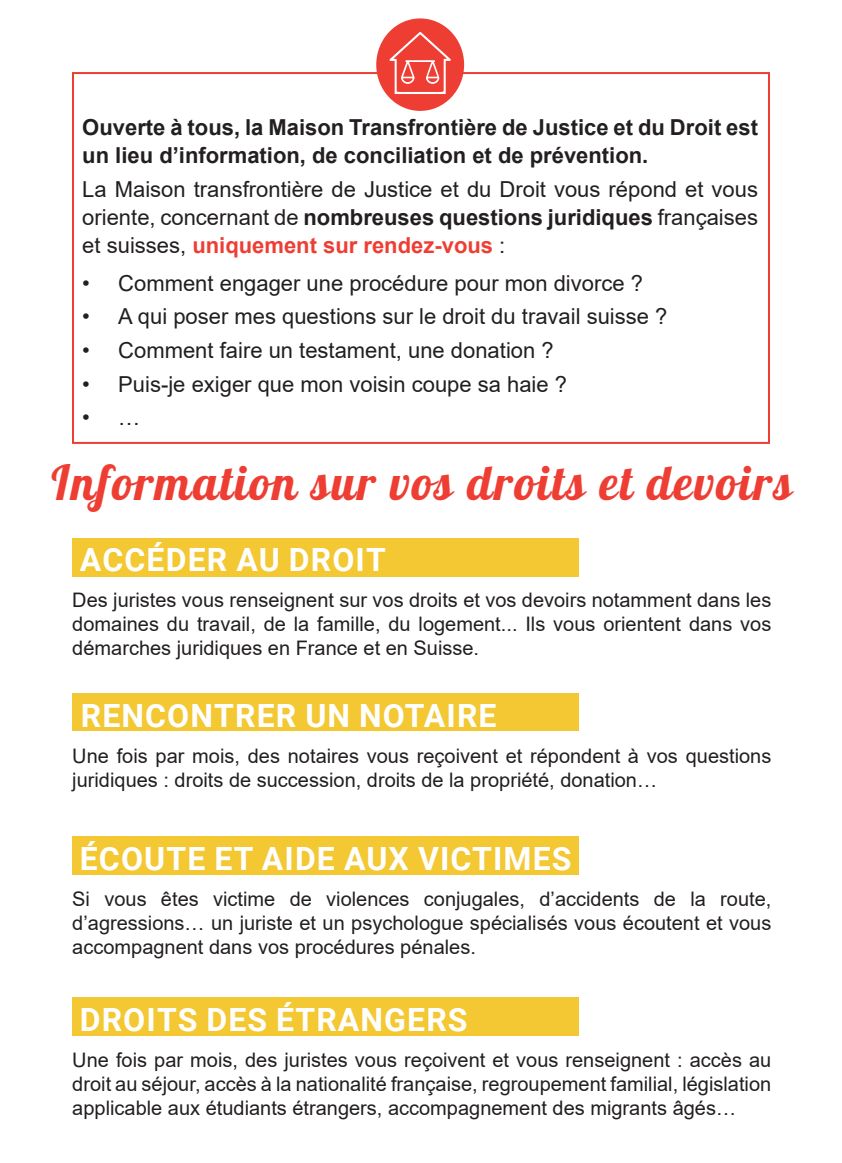
<style>
.page{position:relative;width:842px;height:1163px;background:#fff}
.page>*{position:absolute;margin:0;border:0;box-sizing:border-box;transform-origin:0 0}
.t1{font:48px "Lobster 1.4";letter-spacing:.04em;color:#ee3e34}
.t2{font:700 32px "Roboto";letter-spacing:.035em;color:#fff}
.corps_texte_justifié{font:22px/28px "Arial";color:#231f20;text-align:justify}
.corps_texte_justifié-2{font:700 22px/28px "Arial";color:#231f20}
.corps_texte_justifié-3{font:20px/24px "Arial";color:#231f20;text-align:justify}
.s1{font-weight:700}
.s2{font-weight:700;color:#ee3e34}
</style>
<div class="page">
<div style="left:72px;top:72px;width:698px;height:372px;border:2px solid #ee3e34"></div>
<div style="left:72px;top:537px;width:507px;height:39px;background:#f3c832"></div>
<div style="left:72px;top:693px;width:507px;height:37px;background:#f3c832"></div>
<div style="left:72px;top:836px;width:507px;height:38px;background:#f3c832"></div>
<div style="left:72px;top:997px;width:507px;height:39px;background:#f3c832"></div>
<div style="left:376px;top:18px;width:88px;height:93px;background:#ee3e34;border-radius:50%"></div>
<svg style="left:389px;top:32px;width:62px;height:62px"></svg>
<p class="corps_texte_justifié-2" style="left:82px;top:114px;width:677px">Ouverte à tous, la Maison Transfrontière de Justice et du Droit est un lieu d’information, de conciliation et de prévention.</p>
<p class="corps_texte_justifié" style="left:82px;top:175px;width:677px">La Maison transfrontière de Justice et du Droit vous répond et vous oriente, concernant de <span class="s1">nombreuses questions juridiques</span> françaises et suisses, <span class="s2">uniquement sur rendez-vous</span> :</p>
<p class="corps_texte_justifié" style="left:82px;top:269px;width:562px">• Comment engager une procédure pour mon divorce ?</p>
<p class="corps_texte_justifié" style="left:82px;top:302px;width:587px">• A qui poser mes questions sur le droit du travail suisse ?</p>
<p class="corps_texte_justifié" style="left:82px;top:336px;width:473px">• Comment faire un testament, une donation ?</p>
<p class="corps_texte_justifié" style="left:82px;top:370px;width:486px">• Puis-je exiger que mon voisin coupe sa haie ?</p>
<p class="corps_texte_justifié" style="left:82px;top:403px;width:59px">• …</p>
<p class="t1" style="left:52px;top:452px;width:739px">Information sur vos droits et devoirs</p>
<p class="t2" style="left:80px;top:537px;width:307px">ACCÉDER AU DROIT</p>
<p class="corps_texte_justifié-3" style="left:72px;top:588px;width:701px">Des juristes vous renseignent sur vos droits et vos devoirs notamment dans les domaines du travail, de la famille, du logement... Ils vous orientent dans vos démarches juridiques en France et en Suisse.</p>
<p class="t2" style="left:81px;top:692px;width:417px">RENCONTRER UN NOTAIRE</p>
<p class="corps_texte_justifié-3" style="left:72px;top:743px;width:700px">Une fois par mois, des notaires vous reçoivent et répondent à vos questions juridiques : droits de succession, droits de la propriété, donation…</p>
<p class="t2" style="left:80px;top:835px;width:493px">ÉCOUTE ET AIDE AUX VICTIMES</p>
<p class="corps_texte_justifié-3" style="left:72px;top:886px;width:701px">Si vous êtes victime de violences conjugales, d’accidents de la route, d’agressions… un juriste et un psychologue spécialisés vous écoutent et vous accompagnent dans vos procédures pénales.</p>
<p class="t2" style="left:80px;top:997px;width:389px">DROITS DES ÉTRANGERS</p>
<p class="corps_texte_justifié-3" style="left:72px;top:1047px;width:700px">Une fois par mois, des juristes vous reçoivent et vous renseignent : accès au droit au séjour, accès à la nationalité française, regroupement familial, législation applicable aux étudiants étrangers, accompagnement des migrants âgés…</p>
</div>
